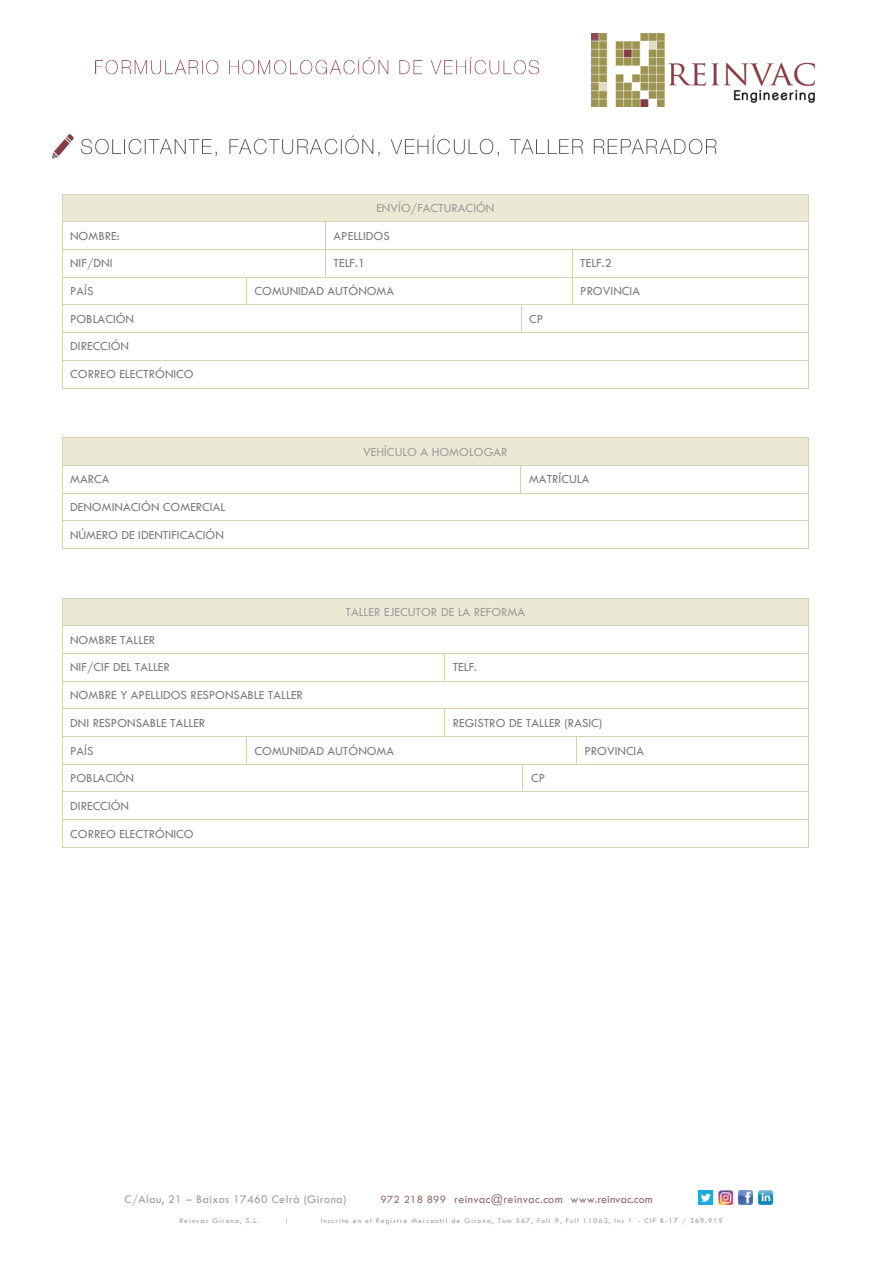
<style>
.page{position:relative;width:893px;height:1263px;background:#fff}
.page>*{position:absolute;margin:0;border:0;box-sizing:border-box;transform-origin:0 0}
.t1{font:12.75px/27.8px "Tw Cen";color:#7b7b7b}
.t2{font:12.75px "Tw Cen";color:#9d9c9c}
.t3{font:12px "Tw Cen";letter-spacing:.02em;color:#8f6d6c}
.t4{font:12px "Tw Cen";letter-spacing:.03em;color:#9d9c9c}
.t5{font:7.5px "Tw Cen";letter-spacing:.135em;color:#9d9c9c}
.s1{font-size:11.4px}
</style>
<div class="page">
<img style="left:95px;top:57px;width:431px;height:18px">
<img style="left:528px;top:60px;width:12px;height:15px">
<img style="left:591px;top:33px;width:224px;height:74px">
<img style="left:698px;top:1190px;width:15px;height:14px">
<img style="left:718px;top:1190px;width:15px;height:14px">
<img style="left:738px;top:1190px;width:15px;height:14px">
<img style="left:758px;top:1190px;width:15px;height:14px">
<div style="left:62px;top:195px;width:746px;height:27px;background:#ebe9d4"></div>
<hr style="left:62px;top:194px;width:746px;height:1px;background:#d7d2b3">
<hr style="left:62px;top:222px;width:263px;height:1px;background:#d7d2b3">
<hr style="left:326px;top:222px;width:482px;height:1px;background:#d7d2b3">
<hr style="left:62px;top:249px;width:263px;height:1px;background:#d7d2b3">
<hr style="left:326px;top:249px;width:246px;height:1px;background:#d7d2b3">
<hr style="left:572px;top:249px;width:236px;height:1px;background:#d7d2b3">
<hr style="left:62px;top:277px;width:184px;height:1px;background:#d7d2b3">
<hr style="left:247px;top:277px;width:78px;height:1px;background:#d7d2b3">
<svg style="left:325px;top:222px;width:1px;height:56px"></svg>
<hr style="left:326px;top:277px;width:246px;height:1px;background:#d7d2b3">
<hr style="left:572px;top:277px;width:236px;height:1px;background:#d7d2b3">
<hr style="left:62px;top:305px;width:184px;height:1px;background:#d7d2b3">
<svg style="left:246px;top:277px;width:1px;height:28px"></svg>
<hr style="left:247px;top:305px;width:274px;height:1px;background:#d7d2b3">
<hr style="left:521px;top:305px;width:51px;height:1px;background:#d7d2b3">
<svg style="left:572px;top:250px;width:1px;height:55px"></svg>
<hr style="left:572px;top:305px;width:236px;height:1px;background:#d7d2b3">
<hr style="left:62px;top:332px;width:459px;height:1px;background:#d7d2b3">
<svg style="left:521px;top:306px;width:1px;height:26px"></svg>
<hr style="left:521px;top:332px;width:287px;height:1px;background:#d7d2b3">
<hr style="left:62px;top:360px;width:746px;height:1px;background:#d7d2b3">
<svg style="left:62px;top:195px;width:1px;height:193px"></svg>
<hr style="left:62px;top:388px;width:746px;height:1px;background:#d7d2b3">
<svg style="left:808px;top:194px;width:1px;height:195px"></svg>
<div style="left:62px;top:438px;width:746px;height:27px;background:#ebe9d4"></div>
<hr style="left:62px;top:437px;width:746px;height:1px;background:#d7d2b3">
<hr style="left:62px;top:465px;width:459px;height:1px;background:#d7d2b3">
<hr style="left:521px;top:465px;width:287px;height:1px;background:#d7d2b3">
<hr style="left:62px;top:493px;width:459px;height:1px;background:#d7d2b3">
<hr style="left:521px;top:493px;width:287px;height:1px;background:#d7d2b3">
<hr style="left:62px;top:520px;width:746px;height:1px;background:#d7d2b3">
<svg style="left:62px;top:438px;width:1px;height:110px"></svg>
<hr style="left:62px;top:548px;width:746px;height:1px;background:#d7d2b3">
<svg style="left:808px;top:437px;width:1px;height:112px"></svg>
<div style="left:62px;top:598px;width:746px;height:28px;background:#ebe9d4"></div>
<hr style="left:62px;top:598px;width:746px;height:1px;background:#d7d2b3">
<hr style="left:62px;top:626px;width:746px;height:1px;background:#d7d2b3">
<hr style="left:62px;top:653px;width:382px;height:1px;background:#d7d2b3">
<hr style="left:445px;top:653px;width:363px;height:1px;background:#d7d2b3">
<hr style="left:62px;top:681px;width:382px;height:1px;background:#d7d2b3">
<svg style="left:444px;top:653px;width:1px;height:29px"></svg>
<hr style="left:445px;top:681px;width:363px;height:1px;background:#d7d2b3">
<hr style="left:62px;top:709px;width:382px;height:1px;background:#d7d2b3">
<hr style="left:445px;top:709px;width:363px;height:1px;background:#d7d2b3">
<hr style="left:62px;top:736px;width:184px;height:1px;background:#d7d2b3">
<hr style="left:247px;top:736px;width:197px;height:1px;background:#d7d2b3">
<svg style="left:444px;top:709px;width:1px;height:28px"></svg>
<hr style="left:445px;top:736px;width:131px;height:1px;background:#d7d2b3">
<hr style="left:577px;top:736px;width:231px;height:1px;background:#d7d2b3">
<hr style="left:62px;top:764px;width:184px;height:1px;background:#d7d2b3">
<svg style="left:246px;top:736px;width:1px;height:29px"></svg>
<hr style="left:247px;top:764px;width:276px;height:1px;background:#d7d2b3">
<hr style="left:523px;top:764px;width:53px;height:1px;background:#d7d2b3">
<svg style="left:576px;top:736px;width:1px;height:29px"></svg>
<hr style="left:577px;top:764px;width:231px;height:1px;background:#d7d2b3">
<hr style="left:62px;top:791px;width:461px;height:1px;background:#d7d2b3">
<hr style="left:523px;top:791px;width:285px;height:1px;background:#d7d2b3">
<hr style="left:62px;top:819px;width:746px;height:1px;background:#d7d2b3">
<svg style="left:62px;top:599px;width:1px;height:248px"></svg>
<hr style="left:62px;top:847px;width:746px;height:1px;background:#d7d2b3">
<svg style="left:808px;top:598px;width:1px;height:250px"></svg>
<img style="left:53px;top:134px;width:664px;height:25px">
<p class="t2" style="left:376px;top:200px;width:120px">ENVÍO/FACTURACIÓN</p>
<p class="t1" style="left:70px;top:222px;width:51px">NOMBRE:</p>
<p class="t1" style="left:334px;top:222px;width:58px">APELLIDOS</p>
<p class="t1" style="left:70px;top:249px;width:44px">NIF/DNI</p>
<p class="t1" style="left:334px;top:249px;width:33px">TELF.1</p>
<p class="t1" style="left:580px;top:249px;width:33px">TELF.2</p>
<p class="t1" style="left:70px;top:277px;width:25px">PAÍS</p>
<p class="t1" style="left:254px;top:277px;width:141px">COMUNIDAD AUTÓNOMA</p>
<p class="t1" style="left:580px;top:277px;width:61px">PROVINCIA</p>
<p class="t1" style="left:70px;top:305px;width:66px">POBLACIÓN</p>
<p class="t1" style="left:529px;top:305px;width:16px">CP</p>
<p class="t1" style="left:70px;top:332px;width:125px">DIRECCIÓN<br>CORREO ELECTRÓNICO</p>
<p class="t2" style="left:363px;top:444px;width:146px">VEHÍCULO A HOMOLOGAR</p>
<p class="t1" style="left:70px;top:465px;width:41px">MARCA</p>
<p class="t1" style="left:529px;top:465px;width:62px">MATRÍCULA</p>
<p class="t1" style="left:70px;top:493px;width:157px">DENOMINACIÓN COMERCIAL<br>NÚMERO DE IDENTIFICACIÓN</p>
<p class="t1" style="left:70px;top:626px;width:101px">NOMBRE TALLER<br>NIF/CIF DEL TALLER</p>
<p class="t1" style="left:70px;top:681px;width:234px">NOMBRE Y APELLIDOS RESPONSABLE TALLER<br>DNI RESPONSABLE TALLER</p>
<p class="t2" style="left:345px;top:604px;width:181px">TALLER EJECUTOR DE LA REFORMA</p>
<p class="t1" style="left:453px;top:653px;width:26px">TELF.</p>
<p class="t1" style="left:453px;top:709px;width:151px">REGISTRO DE TALLER (RASIC)</p>
<p class="t1" style="left:70px;top:736px;width:25px">PAÍS</p>
<p class="t1" style="left:254px;top:736px;width:141px">COMUNIDAD AUTÓNOMA</p>
<p class="t1" style="left:584px;top:736px;width:61px">PROVINCIA</p>
<p class="t1" style="left:70px;top:764px;width:66px">POBLACIÓN</p>
<p class="t1" style="left:531px;top:764px;width:16px">CP</p>
<p class="t1" style="left:70px;top:792px;width:125px">DIRECCIÓN<br>CORREO ELECTRÓNICO</p>
<p class="t4" style="left:124px;top:1192px;width:224px">C/Alau, 21 – Baixos 17460 Celrà (Girona)</p>
<p class="t3" style="left:381px;top:1192px;width:274px"><span class="s1">972 218 899</span> reinvac@reinvac.com www.reinvac.com</p>
<p class="t5" style="left:179px;top:1216px;width:81px">Reinvac Girona, S.L.</p>
<p class="t5" style="left:285px;top:1216px;width:5px">|</p>
<p class="t5" style="left:321px;top:1216px;width:403px">Inscrita en el Registre Mercantil de Girona, Tom 567, Foli 9, Full 11063, Ins 1 - CIF B-17 / 369.919</p>
</div>
